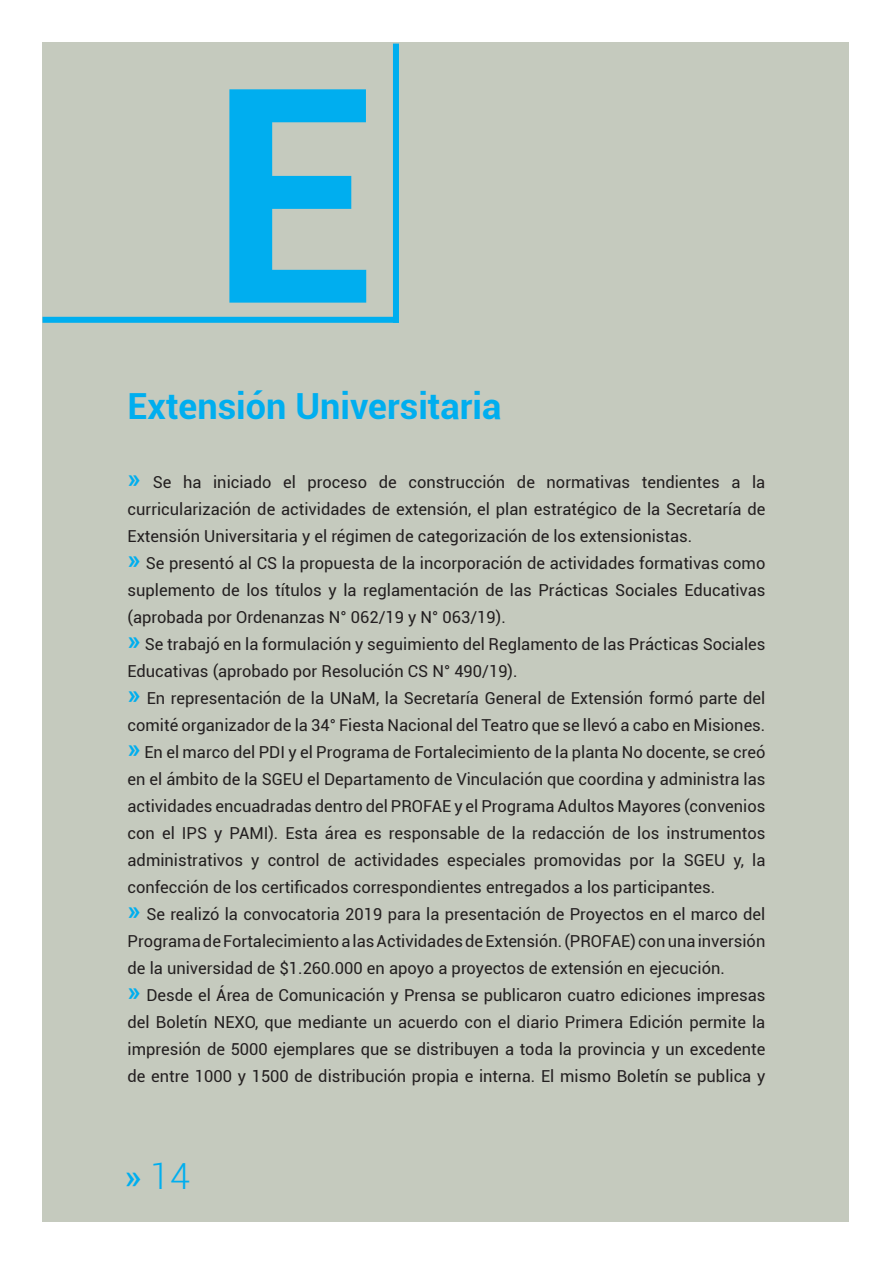
<style>
.page{position:relative;width:893px;height:1263px;background:#fff}
.page>*{position:absolute;margin:0;border:0;box-sizing:border-box;transform-origin:0 0}
.t1{font:700 300px "Roboto";color:#00aeef}
.t2{font:700 36px "Roboto";color:#00aeef}
.t3{font:300 36px "Roboto";color:#00aeef}
.t4{font:16.5px/27px "Roboto";color:#231f20}
.s1{font-weight:700;font-size:27px;color:#00aeef}
.s2{font-weight:400}
</style>
<div class="page">
<div style="left:43px;top:43px;width:806px;height:1178px;background:#c5cabe"></div>
<div style="left:43px;top:317px;width:356px;height:6px;background:#00aeef"></div>
<div style="left:393px;top:44px;width:6px;height:279px;background:#00aeef"></div>
<h1 class="t1" style="left:210px;top:-16px;width:168px">E</h1>
<h2 class="t2" style="left:128px;top:381px;width:375px">Extensión Universitaria</h2>
<p class="t4" style="left:128px;top:468px;width:639px"><span class="s1">»</span> Se ha iniciado el proceso de construcción de normativas tendientes a la curricularización de actividades de extensión, el plan estratégico de la Secretaría de Extensión Universitaria y el régimen de categorización de los extensionistas.<br><span class="s1">»</span> Se presentó al CS la propuesta de la incorporación de actividades formativas como suplemento de los títulos y la reglamentación de las Prácticas Sociales Educativas (aprobada por Ordenanzas N° 062/19 y N° 063/19).<br><span class="s1">»</span> Se trabajó en la formulación y seguimiento del Reglamento de las Prácticas Sociales Educativas (aprobado por Resolución CS N° 490/19).<br><span class="s1">»</span> En representación de la UNaM, la Secretaría General de Extensión formó parte del comité organizador de la 34° Fiesta Nacional del Teatro que se llevó a cabo en Misiones. <span class="s1">»</span> En el marco del PDI y el Programa de Fortalecimiento de la planta No docente, se creó en el ámbito de la SGEU el Departamento de Vinculación que coordina y administra las actividades encuadradas dentro del PROFAE y el Programa Adultos Mayores (convenios con el IPS y PAMI). Esta área es responsable de la redacción de los instrumentos administrativos y control de actividades especiales promovidas por la SGEU y, la confección de los certificados correspondientes entregados a los participantes.<br><span class="s1">»</span> Se realizó la convocatoria 2019 para la presentación de Proyectos en el marco del Programa de Fortalecimiento a las Actividades de Extensión. (PROFAE) con una inversión de la universidad de $1.260.000 en apoyo a proyectos de extensión en ejecución.<br><span class="s1">»</span> Desde el Área de Comunicación y Prensa se publicaron cuatro ediciones impresas del Boletín NEXO, que mediante un acuerdo con el diario Primera Edición permite la impresión de 5000 ejemplares que se distribuyen a toda la provincia y un excedente de entre 1000 y 1500 de distribución propia e interna. El mismo Boletín se publica y</p>
<h2 class="t3" style="left:124px;top:1151px;width:67px"><span class="s2">»</span> 14</h2>
</div>
